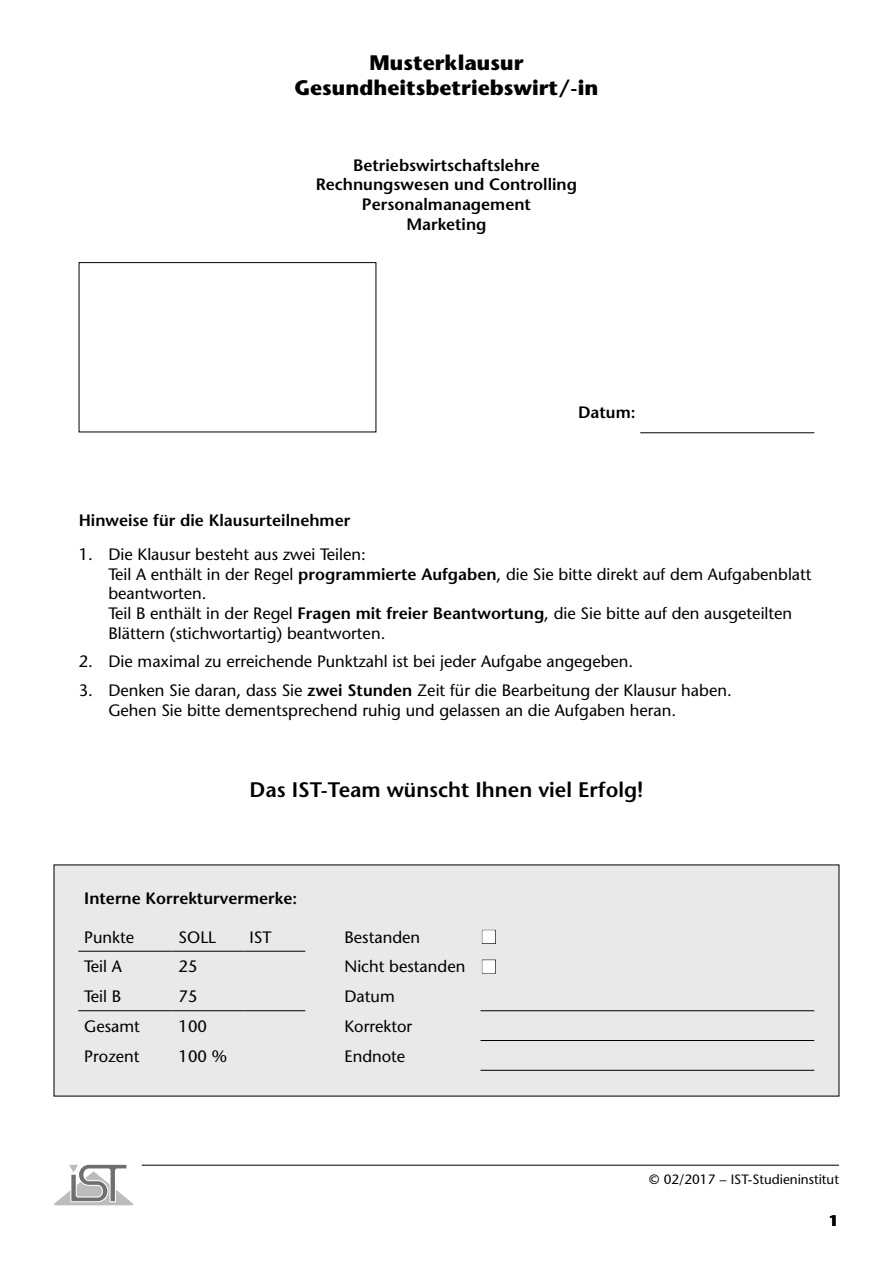
<style>
.page{position:relative;width:893px;height:1263px;background:#fff}
.page>*{position:absolute;margin:0;border:0;box-sizing:border-box;transform-origin:0 0}
.t1{font:22.5px "Wingdings";color:#fff}
.t2{font:700 21px/25.2px "Stone Sans";color:#000;text-align:center}
.t3{font:600 21px "Stone Sans";color:#000}
.t4{font:16.5px/19.8px "Stone Sans";color:#000}
.t5{font:600 16.5px/19.8px "Stone Sans";color:#000;text-align:center}
.t6{font:700 15px "Stone Sans";color:#000}
.t7{font:13.5px "Stone Sans";color:#000}
.s1{font-weight:600}
.s2{color:#fff}
</style>
<div class="page">
<hr style="left:142px;top:1165px;width:697px;height:1px;background:#000">
<svg style="left:54px;top:1165px;width:79px;height:40px"></svg>
<div style="left:54px;top:865px;width:785px;height:231px;background:#e9e9e9"></div>
<hr style="left:78px;top:951px;width:95px;height:1px;background:#000">
<hr style="left:173px;top:951px;width:70px;height:1px;background:#000">
<hr style="left:243px;top:951px;width:62px;height:1px;background:#000">
<hr style="left:78px;top:1010px;width:95px;height:1px;background:#000">
<hr style="left:173px;top:1010px;width:70px;height:1px;background:#000">
<hr style="left:243px;top:1010px;width:62px;height:1px;background:#000">
<hr style="left:480px;top:1070px;width:334px;height:1px;background:#000">
<hr style="left:480px;top:1010px;width:334px;height:1px;background:#000">
<hr style="left:480px;top:1040px;width:334px;height:1px;background:#000">
<div style="left:482px;top:930px;width:14px;height:14px;border:1px solid #000"></div>
<div style="left:482px;top:960px;width:14px;height:13px;border:1px solid #000"></div>
<div style="left:79px;top:262px;width:297px;height:170px;border:1px solid #000"></div>
<hr style="left:640px;top:432px;width:174px;height:1px;background:#000">
<p class="t2" style="left:295px;top:49px;width:305px">Musterklausur<br>Gesundheitsbetriebswirt/-in</p>
<p class="t5" style="left:316px;top:155px;width:263px">Betriebswirtschaftslehre<br>Rechnungswesen und Controlling<br>Personalmanagement<br>Marketing</p>
<p class="t5" style="left:578px;top:402px;width:59px">Datum:</p>
<p class="t5" style="left:79px;top:510px;width:273px">Hinweise für die Klausurteilnehmer</p>
<p class="t4" style="left:108px;top:544px;width:705px;text-indent:-30px">1. Die Klausur besteht aus zwei Teilen:<br>Teil A enthält in der Regel <span class="s1">programmierte Aufgaben</span>, die Sie bitte direkt auf dem Aufgabenblatt beantworten.<br>Teil B enthält in der Regel <span class="s1">Fragen mit freier Beantwortung</span>, die Sie bitte auf den ausgeteilten Blättern (stichwortartig) beantworten.</p>
<p class="t4" style="left:79px;top:652px;width:556px">2. Die maximal zu erreichende Punktzahl ist bei jeder Aufgabe angegeben.</p>
<p class="t4" style="left:108px;top:680px;width:625px;text-indent:-30px">3. Denken Sie daran, dass Sie <span class="s1">zwei Stunden</span> Zeit für die Bearbeitung der Klausur haben.<br>Gehen Sie bitte dementsprechend ruhig und gelassen an die Aufgaben heran.</p>
<p class="t3" style="left:250px;top:776px;width:395px">Das IST-Team wünscht Ihnen viel Erfolg!</p>
<p class="t5" style="left:84px;top:888px;width:214px">Interne Korrekturvermerke:</p>
<p class="t4" style="left:84px;top:927px;width:51px">Punkte</p>
<p class="t4" style="left:179px;top:927px;width:39px">SOLL</p>
<p class="t4" style="left:249px;top:927px;width:24px">IST</p>
<p class="t4" style="left:344px;top:927px;width:77px">Bestanden</p>
<h1 class="t1" style="left:480px;top:925px;width:18px">■</h1>
<p class="t4" style="left:84px;top:956px;width:39px">Teil A</p>
<p class="t4" style="left:179px;top:956px;width:20px">25</p>
<p class="t4" style="left:344px;top:956px;width:154px">Nicht bestanden <span class="s2">■</span></p>
<p class="t4" style="left:84px;top:986px;width:39px">Teil B</p>
<p class="t4" style="left:179px;top:986px;width:20px">75</p>
<p class="t4" style="left:344px;top:986px;width:52px">Datum</p>
<p class="t4" style="left:84px;top:1016px;width:57px">Gesamt</p>
<p class="t4" style="left:179px;top:1016px;width:30px">100</p>
<p class="t4" style="left:344px;top:1016px;width:69px">Korrektor</p>
<p class="t4" style="left:84px;top:1046px;width:57px">Prozent</p>
<p class="t4" style="left:179px;top:1046px;width:50px">100 %</p>
<p class="t4" style="left:344px;top:1046px;width:62px">Endnote</p>
<p class="t7" style="left:649px;top:1171px;width:191px">© 02/2017 – IST-Studieninstitut</p>
<p class="t6" style="left:829px;top:1211px;width:11px">1</p>
</div>
